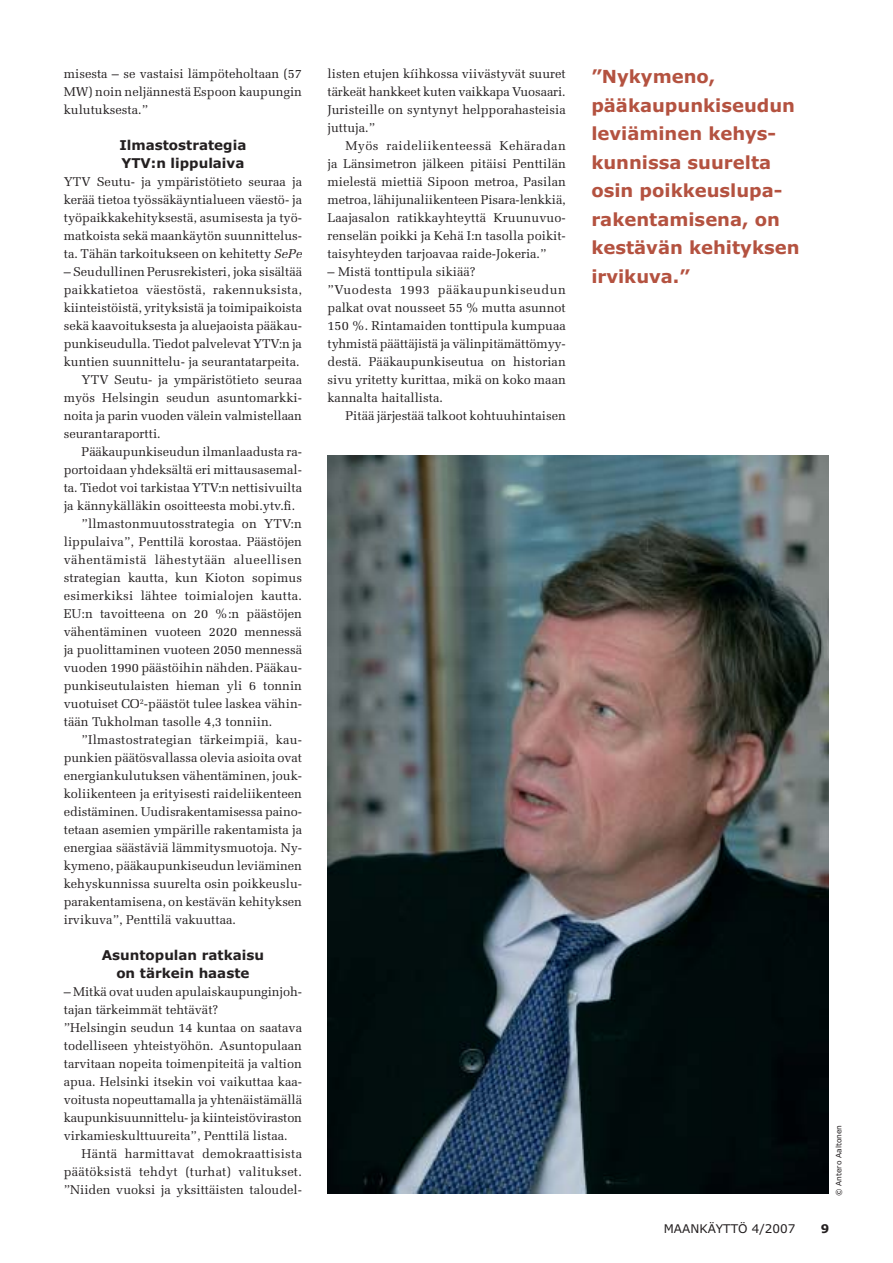
<style>
.page{position:relative;width:893px;height:1263px;background:#fff}
.page>*{position:absolute;margin:0;border:0;box-sizing:border-box;transform-origin:0 0}
.t1{font:700 18px/28.5px "MS Verdana";color:#b45240}
.t2{font:700 13.5px/18px "MS Verdana";color:#231f20}
.t3{font:12.75px/18px "Melior";color:#231f20;text-align:justify}
.t4{font:12.75px "Melior";letter-spacing:.025em;color:#231f20}
.t5{font:12.75px "Melior";letter-spacing:.035em;color:#231f20}
.t6{font:12.75px "Melior";letter-spacing:.02em;color:#231f20}
.t7{font:12px "MS Verdana";color:#231f20}
.t8{font:700 12px "MS Verdana";color:#231f20}
.t9{font:7.5px "MS Verdana";color:#231f20}
.s1{font-style:italic}
</style>
<div class="page">
<img style="left:328px;top:456px;width:500px;height:738px">
<p class="t3" style="left:64px;top:66px;width:240px">misesta – se vastaisi lämpöteholtaan (57<br>MW) noin neljännestä Espoon kaupungin kulutuksesta.”</p>
<p class="t2" style="left:119px;top:137px;width:128px">Ilmastostrategia<br>YTV:n lippulaiva</p>
<p class="t3" style="left:64px;top:174px;width:240px">YTV Seutu- ja ympäristötieto seuraa ja kerää tietoa työssäkäyntialueen väestö- ja työpaikkakehityksestä, asumisesta ja työ&shy;matkoista sekä maankäytön suunnittelus&shy;ta. Tähän tarkoitukseen on kehitetty <span class="s1">SePe</span></p>
<p class="t3" style="left:64px;top:264px;width:240px">– Seudullinen Perusrekisteri, joka sisältää</p>
<p class="t4" style="left:64px;top:284px;width:240px">paikkatietoa väestöstä, rakennuksista,</p>
<p class="t3" style="left:64px;top:300px;width:240px">kiinteistöistä, yrityksistä ja toimipaikoista</p>
<p class="t3" style="left:64px;top:318px;width:240px">sekä kaavoituksesta ja aluejaoista pääkau-</p>
<p class="t3" style="left:64px;top:336px;width:240px">punkiseudulla. Tiedot palvelevat YTV:n ja</p>
<p class="t3" style="left:64px;top:354px;width:237px">kuntien suunnittelu- ja seurantatarpeita.</p>
<p class="t3" style="left:82px;top:372px;width:222px">YTV Seutu- ja ympäristötieto seuraa</p>
<p class="t3" style="left:64px;top:390px;width:240px">myös Helsingin seudun asuntomarkki-</p>
<p class="t3" style="left:64px;top:408px;width:240px">noita ja parin vuoden välein valmistellaan</p>
<p class="t3" style="left:64px;top:426px;width:99px">seurantaraportti.</p>
<p class="t3" style="left:82px;top:444px;width:222px">Pääkaupunkiseudun ilmanlaadusta ra-</p>
<p class="t3" style="left:64px;top:462px;width:240px">portoidaan yhdeksältä eri mittausasemal-</p>
<p class="t3" style="left:64px;top:480px;width:240px">ta. Tiedot voi tarkistaa YTV:n nettisivuilta</p>
<p class="t3" style="left:64px;top:498px;width:233px">ja kännykälläkin osoitteesta mobi.ytv.fi.</p>
<p class="t3" style="left:82px;top:516px;width:222px">”llmastonmuutosstrategia on YTV:n</p>
<p class="t3" style="left:64px;top:534px;width:240px">lippulaiva”, Penttilä korostaa. Päästöjen</p>
<p class="t5" style="left:64px;top:554px;width:240px">vähentämistä lähestytään alueellisen</p>
<p class="t3" style="left:64px;top:570px;width:240px">strategian kautta, kun Kioton sopimus</p>
<p class="t3" style="left:64px;top:588px;width:240px">esimerkiksi lähtee toimialojen kautta.</p>
<p class="t3" style="left:64px;top:606px;width:240px">EU:n tavoitteena on 20 %:n päästöjen</p>
<p class="t3" style="left:64px;top:624px;width:240px">vähentäminen vuoteen 2020 mennessä</p>
<p class="t3" style="left:64px;top:642px;width:240px">ja puolittaminen vuoteen 2050 mennessä</p>
<p class="t3" style="left:64px;top:660px;width:240px">vuoden 1990 päästöihin nähden. Pääkau-</p>
<p class="t3" style="left:64px;top:678px;width:240px">punkiseutulaisten hieman yli 6 tonnin</p>
<p class="t3" style="left:64px;top:696px;width:240px">vuotuiset CO<sup>2</sup>-päästöt tulee laskea vähin-</p>
<p class="t3" style="left:64px;top:714px;width:210px">tään Tukholman tasolle 4,3 tonniin.</p>
<p class="t6" style="left:82px;top:734px;width:222px">”Ilmastostrategian tärkeimpiä, kau-</p>
<p class="t3" style="left:64px;top:750px;width:240px">punkien päätösvallassa olevia asioita ovat</p>
<p class="t3" style="left:64px;top:768px;width:240px">energiankulutuksen vähentäminen, jouk-</p>
<p class="t3" style="left:64px;top:786px;width:240px">koliikenteen ja erityisesti raideliikenteen</p>
<p class="t3" style="left:64px;top:804px;width:240px">edistäminen. Uudisrakentamisessa paino-</p>
<p class="t3" style="left:64px;top:822px;width:240px">tetaan asemien ympärille rakentamista ja</p>
<p class="t3" style="left:64px;top:840px;width:240px">energiaa säästäviä lämmitysmuotoja. Ny-</p>
<p class="t3" style="left:64px;top:858px;width:240px">kymeno, pääkaupunkiseudun leviäminen</p>
<p class="t3" style="left:64px;top:876px;width:240px">kehyskunnissa suurelta osin poikkeuslu-</p>
<p class="t3" style="left:64px;top:894px;width:240px">parakentamisena, on kestävän kehityksen</p>
<p class="t3" style="left:64px;top:912px;width:174px">irvikuva”, Penttilä vakuuttaa.</p>
<p class="t2" style="left:102px;top:947px;width:164px;text-align:center">Asuntopulan ratkaisu on tärkein haaste</p>
<p class="t3" style="left:64px;top:984px;width:240px;text-align:left">– Mitkä ovat uuden apulaiskaupunginjoh&shy;tajan tärkeimmät tehtävät?<br>”Helsingin seudun 14 kuntaa on saatava todelliseen yhteistyöhön. Asuntopulaan tarvitaan nopeita toimenpiteitä ja valtion apua. Helsinki itsekin voi vaikuttaa kaa&shy;voitusta nopeuttamalla ja yhtenäistämällä kaupunkisuunnittelu- ja kiinteistöviraston virkamieskulttuureita”, Penttilä listaa.</p>
<p class="t3" style="left:64px;top:1146px;width:240px;text-indent:18px">Häntä harmittavat demokraattisista päätöksistä tehdyt (turhat) valitukset. ”Niiden vuoksi ja yksittäisten taloudel-</p>
<p class="t3" style="left:327px;top:66px;width:240px">listen etujen kíihkossa viivästyvät suuret tärkeät hankkeet kuten vaikkapa Vuosaari.<br>Juristeille on syntynyt helpporahasteisia juttuja.”</p>
<p class="t3" style="left:327px;top:138px;width:240px;text-indent:18px">Myös raideliikenteessä Kehäradan ja Länsimetron jälkeen pitäisi Penttilän mielestä miettiä Sipoon metroa, Pasilan metroa, lähijunaliikenteen Pisara-lenkkiä, Laajasalon ratikkayhteyttä Kruunuvuo&shy;renselän poikki ja Kehä I:n tasolla poikit&shy;taisyhteyden tarjoavaa raide-Jokeria.”</p>
<p class="t3" style="left:327px;top:264px;width:240px;text-align:left">– Mistä tonttipula sikiää?<br>”Vuodesta 1993 pääkaupunkiseudun palkat ovat nousseet 55 % mutta asunnot 150 %. Rintamaiden tonttipula kumpuaa tyhmistä päättäjistä ja välinpitämättömyy&shy;destä. Pääkaupunkiseutua on historian sivu yritetty kurittaa, mikä on koko maan kannalta haitallista.</p>
<p class="t3" style="left:345px;top:408px;width:222px">Pitää järjestää talkoot kohtuuhintaisen</p>
<h1 class="t1" style="left:591px;top:63px;width:210px">”Nykymeno, pääkaupunkiseudun leviäminen kehys&shy;kunnissa suurelta osin poikkeuslupa&shy;rakentamisena, on kestävän kehityksen irvikuva.”</h1>
<p class="t9" style="left:835px;top:1196px;width:73px;rotate:-90deg">© Antero Aaltonen</p>
<p class="t7" style="left:663px;top:1223px;width:133px">MAANKÄYTTÖ 4/2007</p>
<p class="t8" style="left:820px;top:1223px;width:10px">9</p>
</div>
